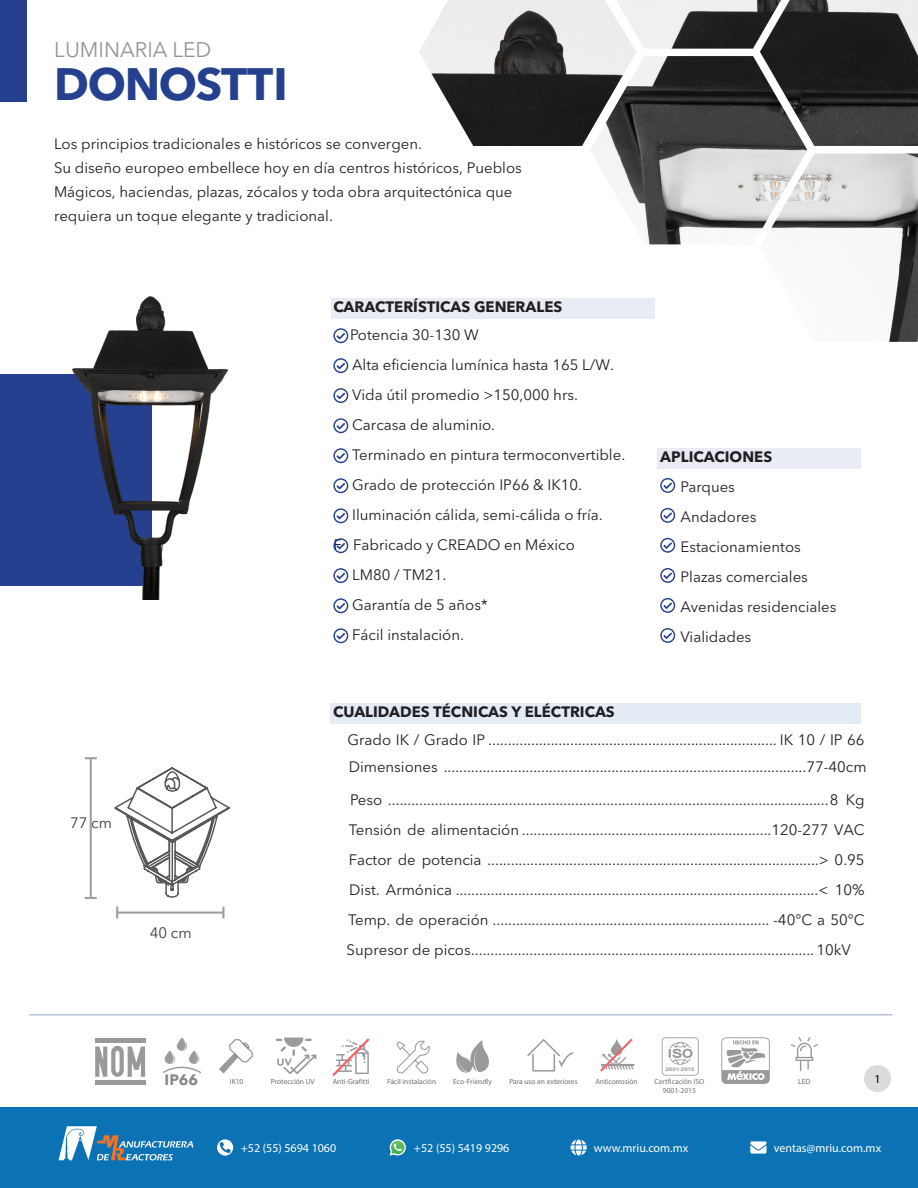
<style>
.page{position:relative;width:918px;height:1188px;background:#fff}
.page>*{position:absolute;margin:0;border:0;box-sizing:border-box;transform-origin:0 0}
.t1{font:700 45px "Avenir Next LT Pro";letter-spacing:-.03em;color:#24408e}
.t2{font:21px "Avenir Next LT Pro";color:#939598}
.t3{font:15px/30px "Avenir Next LT Pro";color:#231f20}
.t4{font:700 15px "Avenir Next LT Pro";color:#231f20}
.t5{font:15px "Avenir Next LT Pro";color:#3e3e3f}
.t6{font:700 15px "Avenir Next LT Pro";color:#89878a}
.t7{font:12px "Myriad Pro";color:#fff}
.t8{font:12px "Myriad Pro";color:#000}
.t9{font:7.5px "Myriad Pro";color:#6e6e70}
.t10{font:7.5px "Myriad Pro";color:#6d6f72}
.t11{font:700 5.1px "Avenir Next LT Pro";color:#6d6f72;scale:1.06 1}
</style>
<div class="page">
<div style="left:0;top:1107px;width:918px;height:81px;background:#0b72b4"></div>
<div style="left:0;top:0;width:27px;height:102px;background:#24408e"></div>
<svg style="left:217px;top:1139px;width:16px;height:17px"></svg>
<svg style="left:220px;top:1142px;width:11px;height:11px"></svg>
<svg style="left:390px;top:1139px;width:16px;height:17px"></svg>
<svg style="left:571px;top:1139px;width:16px;height:17px"></svg>
<svg style="left:750px;top:1141px;width:17px;height:13px"></svg>
<div style="left:864px;top:1065px;width:27px;height:27px;background:#dbdbdb;border-radius:50%"></div>
<svg style="left:59px;top:1126px;width:134px;height:34px"></svg>
<div style="left:0;top:375px;width:151px;height:211px;background:#24408e"></div>
<div style="left:658px;top:448px;width:203px;height:20px;background:#e9ecf4"></div>
<svg style="left:660px;top:478px;width:15px;height:15px"></svg>
<svg style="left:660px;top:508px;width:15px;height:15px"></svg>
<svg style="left:660px;top:538px;width:15px;height:15px"></svg>
<svg style="left:660px;top:568px;width:15px;height:15px"></svg>
<svg style="left:660px;top:598px;width:15px;height:15px"></svg>
<svg style="left:660px;top:628px;width:15px;height:15px"></svg>
<div style="left:330px;top:703px;width:531px;height:20px;background:#e4ebf5"></div>
<div style="left:331px;top:298px;width:324px;height:20px;background:#e9ecf4"></div>
<svg style="left:333px;top:328px;width:15px;height:15px"></svg>
<svg style="left:333px;top:358px;width:15px;height:15px"></svg>
<svg style="left:333px;top:388px;width:15px;height:15px"></svg>
<svg style="left:333px;top:418px;width:15px;height:15px"></svg>
<svg style="left:333px;top:448px;width:15px;height:15px"></svg>
<svg style="left:333px;top:478px;width:15px;height:15px"></svg>
<svg style="left:333px;top:508px;width:15px;height:15px"></svg>
<svg style="left:333px;top:538px;width:15px;height:15px"></svg>
<svg style="left:333px;top:568px;width:15px;height:15px"></svg>
<svg style="left:333px;top:598px;width:15px;height:15px"></svg>
<svg style="left:333px;top:628px;width:15px;height:15px"></svg>
<hr style="left:29px;top:1014px;width:863px;height:2px;background:#23428e">
<svg style="left:721px;top:1037px;width:49px;height:47px"></svg>
<div style="left:95px;top:1038px;width:51px;height:5px;background:#99999b"></div>
<hr style="left:95px;top:1081px;width:51px;height:4px;background:#99999b">
<svg style="left:95px;top:1046px;width:50px;height:31px"></svg>
<svg style="left:396px;top:1040px;width:34px;height:34px"></svg>
<svg style="left:219px;top:1039px;width:34px;height:35px"></svg>
<svg style="left:456px;top:1040px;width:33px;height:33px"></svg>
<svg style="left:791px;top:1037px;width:27px;height:34px"></svg>
<svg style="left:662px;top:1037px;width:37px;height:39px"></svg>
<svg style="left:276px;top:1038px;width:40px;height:36px"></svg>
<svg style="left:332px;top:1038px;width:38px;height:38px"></svg>
<svg style="left:600px;top:1039px;width:34px;height:33px"></svg>
<svg style="left:527px;top:1039px;width:47px;height:33px"></svg>
<svg style="left:163px;top:1038px;width:38px;height:35px"></svg>
<hr style="left:90px;top:758px;width:2px;height:141px;background:#9d9fa2">
<hr style="left:117px;top:912px;width:106px;height:2px;background:#9d9fa2">
<svg style="left:85px;top:757px;width:12px;height:2px"></svg>
<svg style="left:116px;top:907px;width:2px;height:12px"></svg>
<svg style="left:222px;top:907px;width:2px;height:12px"></svg>
<svg style="left:85px;top:897px;width:12px;height:2px"></svg>
<img style="left:760px;top:0;width:158px;height:146px">
<img style="left:636px;top:0;width:145px;height:49px">
<img style="left:590px;top:56px;width:217px;height:188px">
<img style="left:419px;top:0;width:217px;height:146px">
<img style="left:760px;top:153px;width:158px;height:189px">
<img style="left:38px;top:296px;width:191px;height:303px">
<svg style="left:114px;top:767px;width:116px;height:131px"></svg>
<h2 class="t2" style="left:54px;top:37px;width:159px">LUMINARIA LED</h2>
<h1 class="t1" style="left:54px;top:57px;width:235px">DONOSTTI</h1>
<p class="t3" style="left:54px;top:131px;width:469px;line-height:24px">Los principios tradicionales e históricos se convergen.<br>Su diseño europeo embellece hoy en día centros históricos, Pueblos Mágicos, haciendas, plazas, zócalos y toda obra arquitectónica que requiera un toque elegante y tradicional.</p>
<p class="t4" style="left:333px;top:298px;width:230px">CARACTERÍSTICAS GENERALES</p>
<p class="t3" style="left:350px;top:319px;width:130px">Potencia 30-130 W</p>
<p class="t3" style="left:352px;top:350px;width:263px">Alta eficiencia lumínica hasta 165 L/W.</p>
<p class="t3" style="left:352px;top:380px;width:227px">Vida útil promedio &gt;150,000 hrs.</p>
<p class="t3" style="left:352px;top:410px;width:145px">Carcasa de aluminio.</p>
<p class="t3" style="left:352px;top:440px;width:275px">Terminado en pintura termoconvertible.</p>
<p class="t3" style="left:352px;top:470px;width:231px">Grado de protección IP66 &amp; IK10.</p>
<p class="t3" style="left:352px;top:500px;width:252px">Iluminación cálida, semi-cálida o fría.</p>
<p class="t3" style="left:333px;top:530px;width:243px">F Fabricado y CREADO en México</p>
<p class="t3" style="left:352px;top:560px;width:96px">LM80 / TM21.</p>
<p class="t3" style="left:352px;top:590px;width:137px">Garantía de 5 años*</p>
<p class="t3" style="left:352px;top:620px;width:113px">Fácil instalación.</p>
<p class="t4" style="left:660px;top:448px;width:113px">APLICACIONES</p>
<p class="t3" style="left:681px;top:472px;width:157px">Parques<br>Andadores<br>Estacionamientos<br>Plazas comerciales<br>Avenidas residenciales<br>Vialidades</p>
<p class="t4" style="left:333px;top:703px;width:283px">CUALIDADES TÉCNICAS Y ELÉCTRICAS</p>
<p class="t3" style="left:348px;top:725px;width:519px">Grado IK / Grado IP .......................................................................... IK 10 / IP 66</p>
<p class="t5" style="left:70px;top:814px;width:43px">77 cm</p>
<p class="t5" style="left:150px;top:924px;width:43px">40 cm</p>
<p class="t3" style="left:349px;top:752px;width:520px">Dimensiones .............................................................................................77-40cm</p>
<p class="t3" style="left:347px;top:785px;width:520px;text-align:justify">Peso .................................................................................................................8 Kg Tensión de alimentación ................................................................120-277 VAC Factor de potencia .....................................................................................&gt; 0.95<br>Dist. Armónica .............................................................................................&lt; 10% Temp. de operación ....................................................................... -40°C a 50°C Supresor de picos ........................................................................................ 10 kV</p>
<p class="t11" style="left:665px;top:1066px;width:29px">2001:2015</p>
<p class="t6" style="left:165px;top:1070px;width:35px">IP66</p>
<p class="t9" style="left:230px;top:1077px;width:15px">IK10</p>
<p class="t9" style="left:271px;top:1077px;width:45px">Protección UV</p>
<p class="t9" style="left:333px;top:1077px;width:38px">Anti-Grafitti</p>
<p class="t10" style="left:387px;top:1077px;width:51px">Fácil instalación</p>
<p class="t10" style="left:453px;top:1077px;width:40px">Eco-Friendly</p>
<p class="t9" style="left:509px;top:1077px;width:70px">Para uso en exteriores</p>
<p class="t9" style="left:595px;top:1077px;width:44px">Anticorrosión</p>
<p class="t10" style="left:655px;top:1077px;width:51px">Certficación ISO</p>
<p class="t10" style="left:798px;top:1077px;width:14px">LED</p>
<p class="t10" style="left:663px;top:1086px;width:35px">9001-2015</p>
<p class="t8" style="left:874px;top:1072px;width:8px">1</p>
<p class="t7" style="left:241px;top:1141px;width:97px">+52 (55) 5694 1060</p>
<p class="t7" style="left:414px;top:1141px;width:97px">+52 (55) 5419 9296</p>
<p class="t7" style="left:594px;top:1141px;width:96px">www.mriu.com.mx</p>
<p class="t7" style="left:774px;top:1141px;width:109px">ventas@mriu.com.mx</p>
</div>
